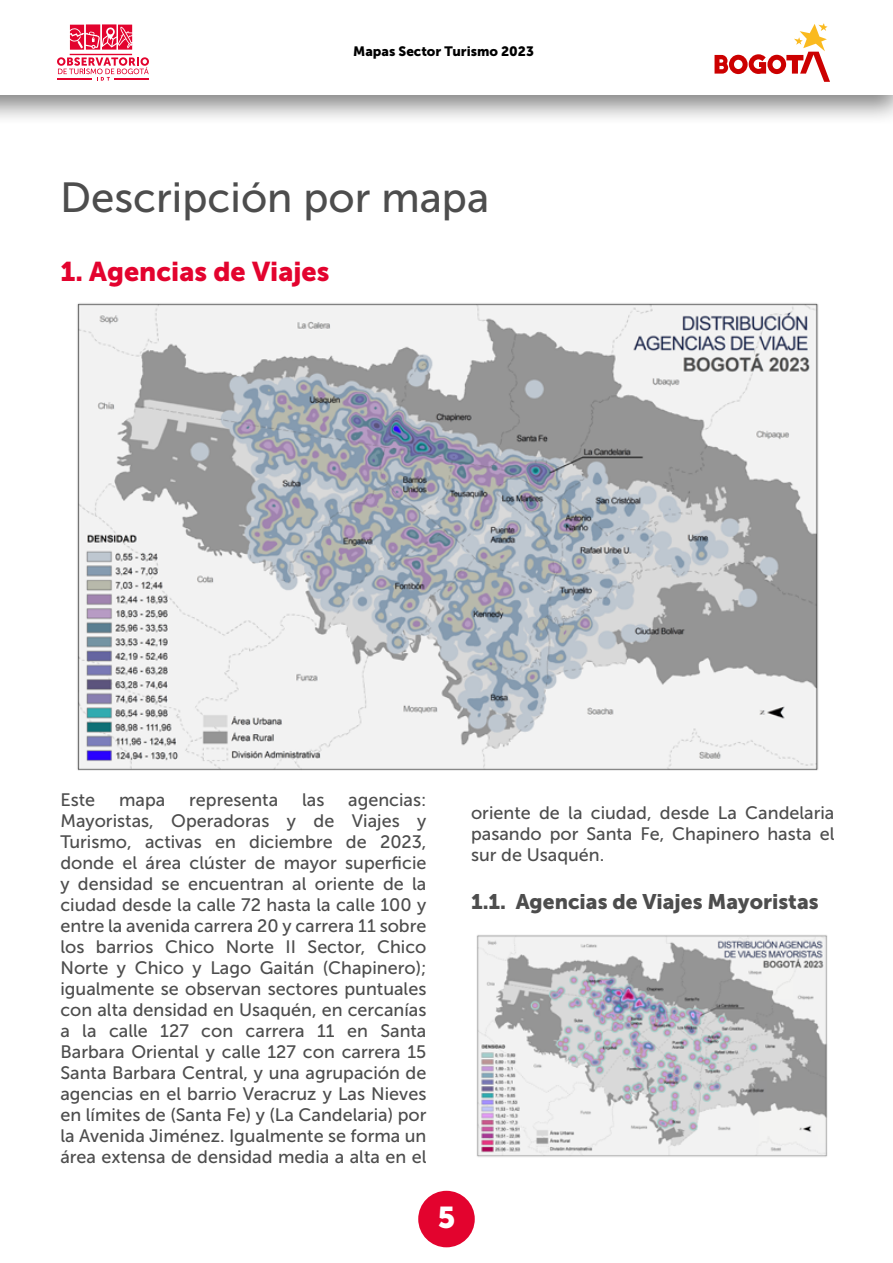
<style>
.page{position:relative;width:893px;height:1263px;background:#fff}
.page>*{position:absolute;margin:0;border:0;box-sizing:border-box;transform-origin:0 0}
.t1{font:42px "Museo Sans 500";color:#4d4d4d}
.t2{font:30px "Museo Sans 900";color:#fff}
.t3{font:27px "Museo Sans 900";color:#e3032e}
.t4{font:21px "Museo Sans 900";color:#4d4d4d}
.t5{font:18px/21px "Museo Sans 500";color:#4d4d4d;text-align:justify}
.t6{font:13.5px "Museo Sans 900";color:#000}
</style>
<div class="page">
<img style="left:77px;top:303px;width:742px;height:468px">
<div style="left:418px;top:1191px;width:57px;height:56px;background:#e3032e;border-radius:50%"></div>
<div style="left:0;top:0;width:893px;height:126px;background:#000;opacity:.49"></div>
<div style="left:0;top:0;width:893px;height:95px;background:#fff"></div>
<svg style="left:714px;top:23px;width:116px;height:59px"></svg>
<svg style="left:57px;top:24px;width:92px;height:57px"></svg>
<img style="left:476px;top:935px;width:352px;height:222px">
<p class="t6" style="left:353px;top:43px;width:182px">Mapas Sector Turismo 2023</p>
<h1 class="t1" style="left:60px;top:174px;width:431px">Descripción por mapa</h1>
<h3 class="t3" style="left:60px;top:256px;width:271px">1. Agencias de Viajes</h3>
<p class="t5" style="left:60px;top:789px;width:368px;text-indent:288px">agencias:<br>Mayoristas, Operadoras y de Viajes y Turismo, activas en diciembre de 2023, donde el área clúster de mayor superficie y densidad se encuentran al oriente de la ciudad desde la calle 72 hasta la calle 100 y entre la avenida carrera 20 y carrera 11 sobre los barrios Chico Norte II Sector, Chico Norte y Chico y Lago Gaitán (Chapinero); igualmente se observan sectores puntuales con alta densidad en Usaquén, en cercanías a la calle 127 con carrera 11 en Santa Barbara Oriental y calle 127 con carrera 15<br>Santa Barbara Central, y una agrupación de agencias en el barrio Veracruz y Las Nieves en límites de (Santa Fe) y (La Candelaria) por la Avenida Jiménez. Igualmente se forma un área extensa de densidad media a alta en el</p>
<p class="t5" style="left:60px;top:789px;width:36px">Este</p>
<p class="t5" style="left:119px;top:789px;width:48px">mapa</p>
<p class="t5" style="left:189px;top:789px;width:91px">representa</p>
<p class="t5" style="left:302px;top:789px;width:24px">las</p>
<p class="t5" style="left:471px;top:802px;width:365px">oriente de la ciudad, desde La Candelaria pasando por Santa Fe, Chapinero hasta el sur de Usaquén.</p>
<p class="t4" style="left:471px;top:890px;width:349px">1.1. Agencias de Viajes Mayoristas</p>
<h2 class="t2" style="left:438px;top:1201px;width:19px">5</h2>
</div>
